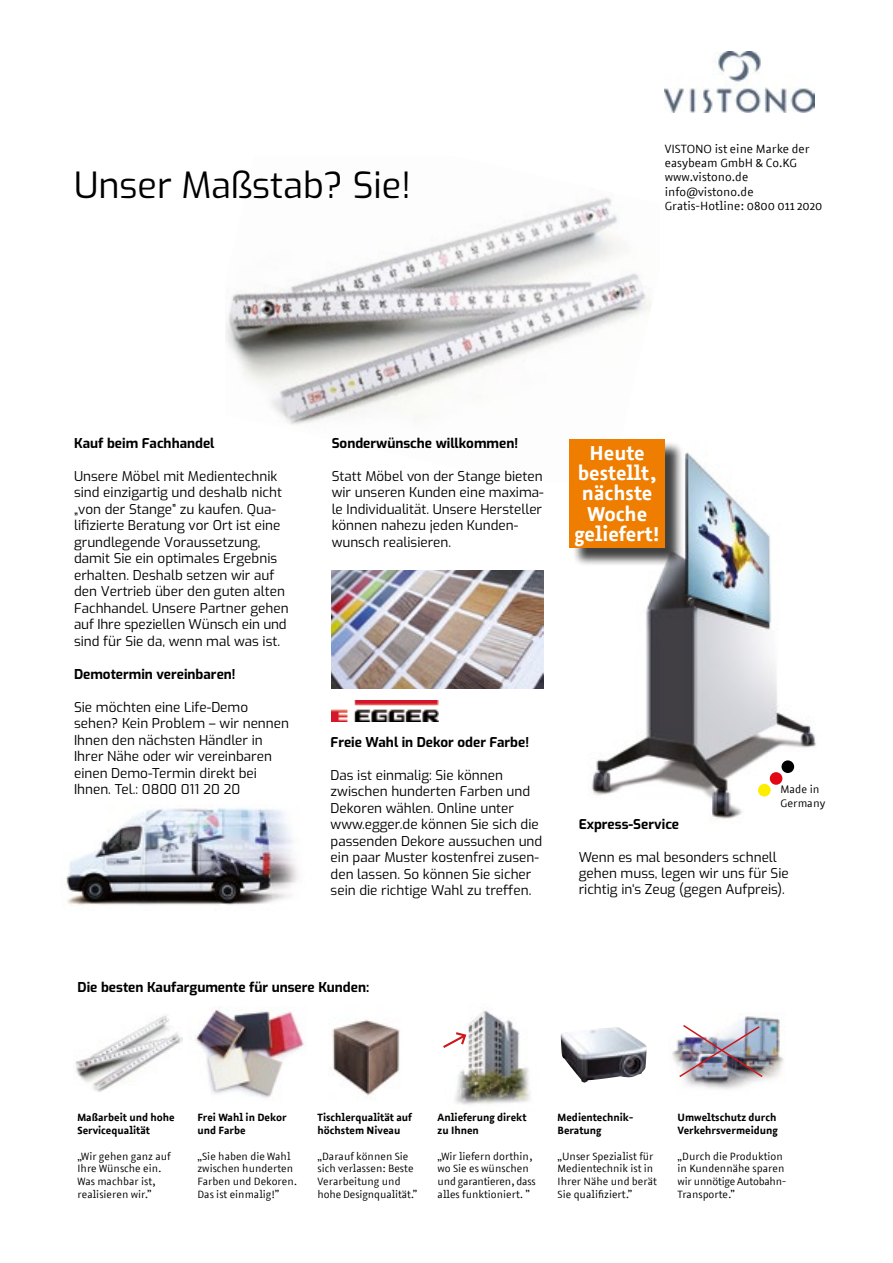
<style>
.page{position:relative;width:893px;height:1263px;background:#fff}
.page>*{position:absolute;margin:0;border:0;box-sizing:border-box;transform-origin:0 0}
.t1{font:36px "Exo";color:#000}
.t2{font:700 20.25px/20.2px "Azuro";color:#fff;text-align:center}
.t3{font:13.5px/16.5px "Exo";color:#000}
.t4{font:700 13.5px "Exo";color:#000}
.t5{font:12px/14.4px "Azuro";color:#000}
.t6{font:11.1px/13.4px "Azuro";color:#000}
.t7{font:10.65px/12.8px "Azuro";color:#000}
.t8{font:700 10.65px/12.8px "Azuro";color:#000}
</style>
<div class="page">
<img style="left:226px;top:197px;width:426px;height:285px">
<img style="left:75px;top:1015px;width:108px;height:77px">
<img style="left:195px;top:1007px;width:109px;height:91px">
<img style="left:330px;top:1019px;width:70px;height:80px">
<img style="left:455px;top:1011px;width:75px;height:94px">
<img style="left:561px;top:1027px;width:86px;height:55px">
<img style="left:672px;top:1013px;width:112px;height:76px">
<svg style="left:443px;top:1031px;width:25px;height:19px"></svg>
<img style="left:678px;top:1023px;width:86px;height:55px">
<img style="left:591px;top:452px;width:225px;height:367px">
<img style="left:332px;top:570px;width:211px;height:118px">
<img style="left:332px;top:701px;width:107px;height:20px">
<div style="left:758px;top:784px;width:13px;height:12px;background:#ffed00;border-radius:50%"></div>
<div style="left:770px;top:772px;width:12px;height:13px;background:#e30613;border-radius:50%"></div>
<div style="left:781px;top:760px;width:13px;height:13px;background:#000;border-radius:50%"></div>
<img style="left:66px;top:808px;width:233px;height:98px">
<div style="left:572px;top:441px;width:111px;height:125px;background:#000;opacity:.75"></div>
<div style="left:570px;top:439px;width:95px;height:109px;background:#ef7d00"></div>
<img style="left:665px;top:52px;width:149px;height:61px">
<h1 class="t1" style="left:74px;top:158px;width:338px">Unser Maßstab? Sie!</h1>
<p class="t5" style="left:665px;top:141px;width:159px">VISTONO ist eine Marke der easybeam GmbH &amp; Co.KG www.vistono.de info@vistono.de<br>Gratis-Hotline: 0800 011 2020</p>
<p class="t4" style="left:74px;top:433px;width:142px">Kauf beim Fachhandel</p>
<p class="t3" style="left:74px;top:467px;width:216px">Unsere Möbel mit Medientechnik sind einzigartig und deshalb nicht „von der Stange” zu kaufen. Qua&shy;lifizierte Beratung vor Ort ist eine grundlegende Voraussetzung, damit Sie ein optimales Ergebnis erhalten. Deshalb setzen wir auf den Vertrieb über den guten alten Fachhandel. Unsere Partner gehen auf Ihre speziellen Wünsch ein und sind für Sie da, wenn mal was ist.</p>
<p class="t4" style="left:74px;top:664px;width:163px">Demotermin vereinbaren!</p>
<p class="t3" style="left:74px;top:698px;width:217px">Sie möchten eine Life-Demo sehen? Kein Problem – wir nennen<br>Ihnen den nächsten Händler in<br>Ihrer Nähe oder wir vereinbaren einen Demo-Termin direkt bei<br>Ihnen. Tel.: 0800 011 20 20</p>
<p class="t4" style="left:332px;top:433px;width:188px">Sonderwünsche willkommen!</p>
<p class="t3" style="left:332px;top:467px;width:214px">Statt Möbel von der Stange bieten wir unseren Kunden eine maxima&shy;le Individualität. Unsere Hersteller können nahezu jeden Kunden&shy;wunsch realisieren.</p>
<h2 class="t2" style="left:574px;top:442px;width:87px">Heute bestellt, nächste<br>Woche geliefert!</h2>
<p class="t4" style="left:331px;top:731px;width:200px">Freie Wahl in Dekor oder Farbe!</p>
<p class="t3" style="left:331px;top:766px;width:213px">Das ist einmalig: Sie können zwischen hunderten Farben und<br>Dekoren wählen. Online unter www.egger.de können Sie sich die passenden Dekore aussuchen und ein paar Muster kostenfrei zusen&shy;den lassen. So können Sie sicher sein die richtige Wahl zu treffen.</p>
<p class="t6" style="left:780px;top:782px;width:46px">Made in<br>Germany</p>
<p class="t4" style="left:579px;top:814px;width:102px">Express-Service</p>
<p class="t3" style="left:579px;top:848px;width:212px">Wenn es mal besonders schnell gehen muss, legen wir uns für Sie richtig in‘s Zeug (gegen Aufpreis).</p>
<p class="t4" style="left:78px;top:977px;width:293px">Die besten Kaufargumente für unsere Kunden:</p>
<p class="t8" style="left:77px;top:1111px;width:99px">Maßarbeit und hohe<br>Servicequalität</p>
<p class="t7" style="left:77px;top:1149px;width:95px">„Wir gehen ganz auf<br>Ihre Wünsche ein.<br>Was machbar ist, realisieren wir.”</p>
<p class="t8" style="left:197px;top:1111px;width:91px">Frei Wahl in Dekor und Farbe</p>
<p class="t7" style="left:197px;top:1149px;width:101px">„Sie haben die Wahl zwischen hunderten<br>Farben und Dekoren.<br>Das ist einmalig!”</p>
<p class="t8" style="left:318px;top:1111px;width:96px">Tischlerqualität auf höchstem Niveau</p>
<p class="t7" style="left:318px;top:1149px;width:101px">„Darauf können Sie sich verlassen: Beste<br>Verarbeitung und hohe Designqualität.”</p>
<p class="t8" style="left:438px;top:1111px;width:90px">Anlieferung direkt zu Ihnen</p>
<p class="t7" style="left:438px;top:1149px;width:100px">„Wir liefern dorthin, wo Sie es wünschen und garantieren, dass alles funktioniert. ”</p>
<p class="t8" style="left:558px;top:1111px;width:77px">Medientechnik-<br>Beratung</p>
<p class="t7" style="left:558px;top:1149px;width:101px">„Unser Spezialist für<br>Medientechnik ist in<br>Ihrer Nähe und berät<br>Sie qualifiziert.”</p>
<p class="t8" style="left:678px;top:1111px;width:102px">Umweltschutz durch<br>Verkehrsvermeidung</p>
<p class="t7" style="left:678px;top:1149px;width:110px">„Durch die Produktion in Kundennähe sparen wir unnötige Autobahn-<br>Transporte.”</p>
</div>
